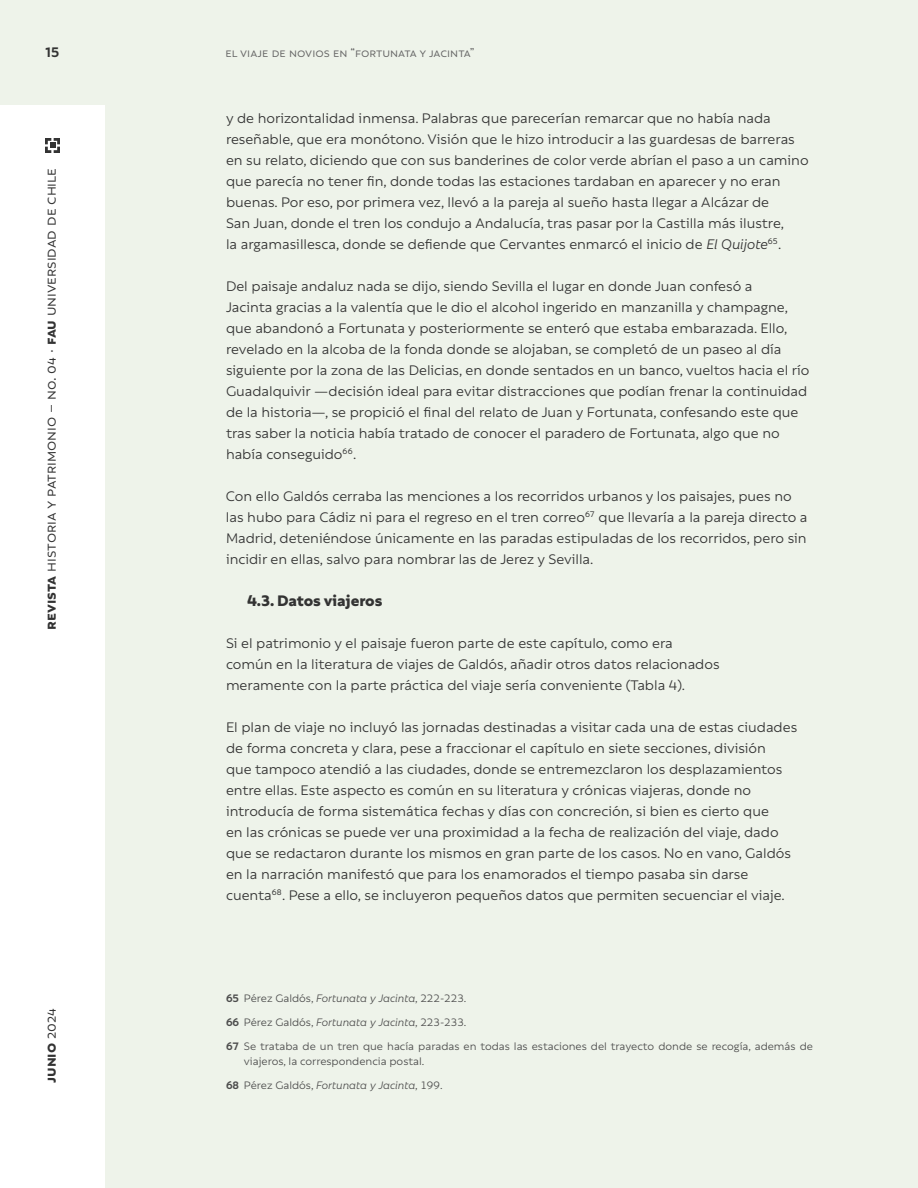
<style>
.page{position:relative;width:918px;height:1188px;background:#eef3ea}
.page>*{position:absolute;margin:0;border:0;box-sizing:border-box;transform-origin:0 0}
.t1{font:16.5px "Rebrand Txt";color:#333}
.t2{font:900 16.5px "Rebrand Txt";letter-spacing:-.01em;color:#333}
.t3{font:700 16.5px "Rebrand Txt";color:#333}
.t4{font:15px/21px "Rebrand Txt";color:#333}
.t5{font:700 15px "Rebrand Txt";color:#333}
.t6{font:13.5px "Rebrand Txt";color:#666}
.t7{font:11.7px/24px "Rebrand Txt";color:#4d4d4d}
.s1{font-weight:700}
.s2{font-weight:400}
.s3{font-style:italic}
</style>
<div class="page">
<div style="left:0;top:105px;width:105px;height:1083px;background:#fff"></div>
<svg style="left:45px;top:138px;width:15px;height:15px"></svg>
<p class="t5" style="left:46px;top:43px;width:15px">15</p>
<p class="t6" style="left:225px;top:45px;width:250px">El viaje de novios en “Fortunata y Jacinta”</p>
<p class="t1" style="left:42px;top:630px;width:461px;rotate:-90deg"><span class="s1">revista</span> historia y patrimonio – no. 04 · <span class="s1">fau</span> universidad de chile</p>
<p class="t3" style="left:41px;top:1083px;width:76px;rotate:-90deg">junio <span class="s2">2024</span></p>
<p class="t4" style="left:226px;top:108px;width:584px">y de horizontalidad inmensa. Palabras que parecerían remarcar que no había nada reseñable, que era monótono. Visión que le hizo introducir a las guardesas de barreras en su relato, diciendo que con sus banderines de color verde abrían el paso a un camino que parecía no tener fin, donde todas las estaciones tardaban en aparecer y no eran buenas. Por eso, por primera vez, llevó a la pareja al sueño hasta llegar a Alcázar de<br>San Juan, donde el tren los condujo a Andalucía, tras pasar por la Castilla más ilustre,<br>la argamasillesca, donde se defiende que Cervantes enmarcó el inicio de <span class="s3">El Quijote</span><sup>65</sup>.</p>
<p class="t4" style="left:226px;top:276px;width:585px">Del paisaje andaluz nada se dijo, siendo Sevilla el lugar en donde Juan confesó a<br>Jacinta gracias a la valentía que le dio el alcohol ingerido en manzanilla y champagne, que abandonó a Fortunata y posteriormente se enteró que estaba embarazada. Ello, revelado en la alcoba de la fonda donde se alojaban, se completó de un paseo al día siguiente por la zona de las Delicias, en donde sentados en un banco, vueltos hacia el río Guadalquivir —decisión ideal para evitar distracciones que podían frenar la continuidad de la historia—, se propició el final del relato de Juan y Fortunata, confesando este que tras saber la noticia había tratado de conocer el paradero de Fortunata, algo que no había conseguido<sup>66</sup>.</p>
<p class="t4" style="left:226px;top:486px;width:583px">Con ello Galdós cerraba las menciones a los recorridos urbanos y los paisajes, pues no las hubo para Cádiz ni para el regreso en el tren correo<sup>67</sup> que llevaría a la pareja directo a Madrid, deteniéndose únicamente en las paradas estipuladas de los recorridos, pero sin incidir en ellas, salvo para nombrar las de Jerez y Sevilla.</p>
<p class="t2" style="left:247px;top:591px;width:137px">4.3. Datos viajeros</p>
<p class="t4" style="left:226px;top:633px;width:495px">Si el patrimonio y el paisaje fueron parte de este capítulo, como era común en la literatura de viajes de Galdós, añadir otros datos relacionados meramente con la parte práctica del viaje sería conveniente (Tabla 4).</p>
<p class="t4" style="left:226px;top:717px;width:573px">El plan de viaje no incluyó las jornadas destinadas a visitar cada una de estas ciudades de forma concreta y clara, pese a fraccionar el capítulo en siete secciones, división<br>que tampoco atendió a las ciudades, donde se entremezclaron los desplazamientos entre ellas. Este aspecto es común en su literatura y crónicas viajeras, donde no introducía de forma sistemática fechas y días con concreción, si bien es cierto que<br>en las crónicas se puede ver una proximidad a la fecha de realización del viaje, dado que se redactaron durante los mismos en gran parte de los casos. No en vano, Galdós en la narración manifestó que para los enamorados el tiempo pasaba sin darse cuenta<sup>68</sup>. Pese a ello, se incluyeron pequeños datos que permiten secuenciar el viaje.</p>
<p class="t7" style="left:226px;top:986px;width:588px"><span class="s1">65</span> Pérez Galdós, <span class="s3">Fortunata y Jacinta</span>, 222-223.<br><span class="s1">66</span> Pérez Galdós, <span class="s3">Fortunata y Jacinta</span>, 223-233.<br><span class="s1">67</span> Se trataba de un tren que hacía paradas en todas las estaciones del trayecto donde se recogía, además de</p>
<p class="t7" style="left:226px;top:1049px;width:218px;text-align:center">viajeros, la correspondencia postal.<br><span class="s1">68</span> Pérez Galdós, <span class="s3">Fortunata y Jacinta</span>, 199.</p>
</div>
